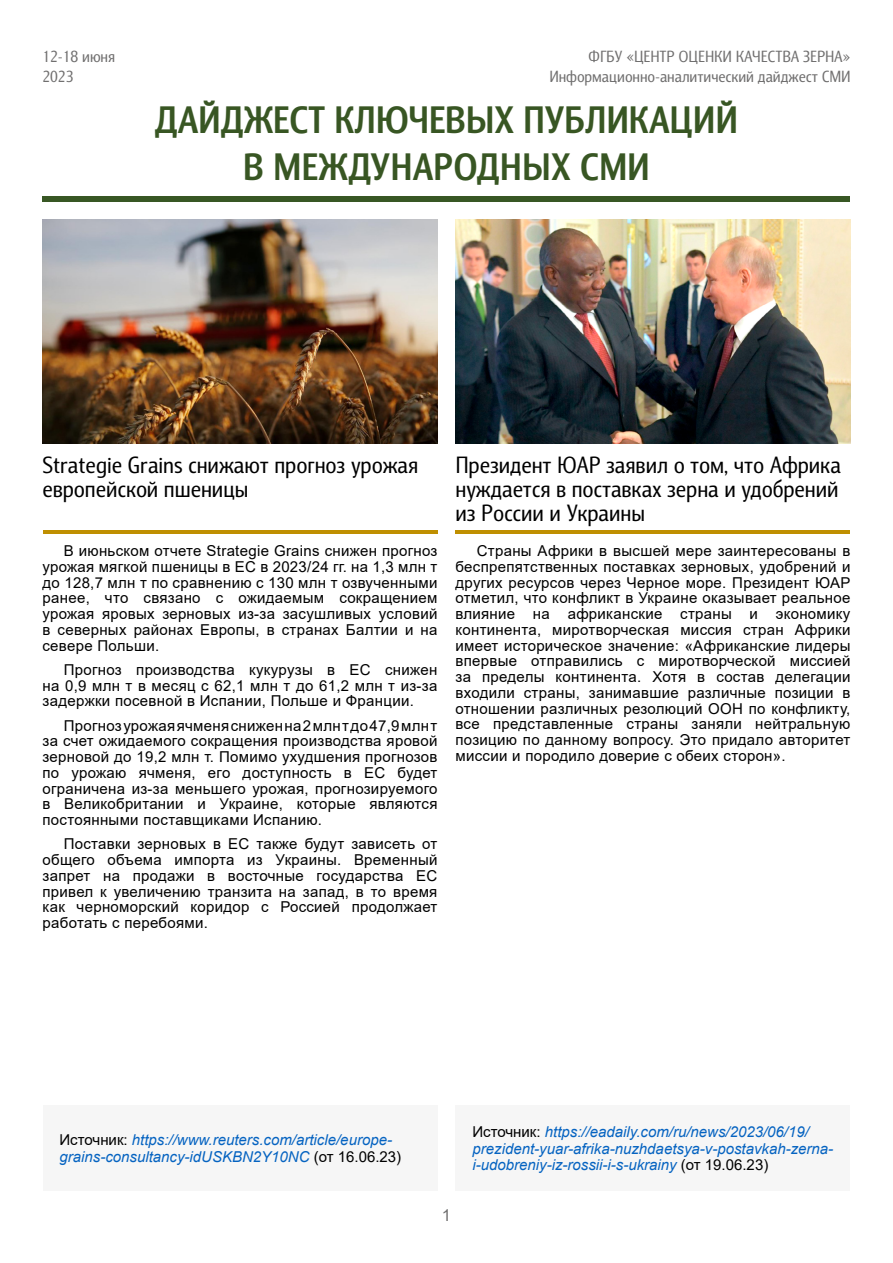
<style>
.page{position:relative;width:893px;height:1263px;background:#fff}
.page>*{position:absolute;margin:0;border:0;box-sizing:border-box;transform-origin:0 0}
.t1{font:700 39px/46.8px "Barnaul Grotesk";color:#385623;text-align:center}
.t2{font:24px/24px "Barnaul Grotesk";color:#000;text-align:justify}
.t3{font:16.5px/19.8px "Barnaul Grotesk";color:#706f6f;text-align:right}
.t4{font:16.5px "Arial";color:#706f6f}
.t5{font:15px/15.8px "Arial";letter-spacing:.02em;color:#000;text-align:justify}
.t6{font:italic 15px/16.5px "Arial";color:#0563c1}
.s1{font-style:normal;color:#000}
</style>
<div class="page">
<div style="left:43px;top:197px;width:807px;height:5px;background:#385724"></div>
<div style="left:43px;top:1105px;width:394px;height:86px;background:#f6f6f6"></div>
<img style="left:43px;top:219px;width:394px;height:224px">
<img style="left:455px;top:219px;width:395px;height:225px">
<hr style="left:455px;top:530px;width:395px;height:3px;background:#bf8f00">
<hr style="left:43px;top:530px;width:394px;height:3px;background:#bf8f00">
<div style="left:455px;top:1105px;width:395px;height:86px;background:#f6f6f6"></div>
<p class="t3" style="left:43px;top:47px;width:74px;text-align:left">12-18 июня<br>2023</p>
<p class="t3" style="left:549px;top:47px;width:302px">ФГБУ «ЦЕНТР ОЦЕНКИ КАЧЕСТВА ЗЕРНА»<br>Информационно-аналитический дайджест СМИ</p>
<h1 class="t1" style="left:155px;top:96px;width:585px">ДАЙДЖЕСТ КЛЮЧЕВЫХ ПУБЛИКАЦИЙ<br>В МЕЖДУНАРОДНЫХ СМИ</h1>
<h2 class="t2" style="left:43px;top:452px;width:377px">Strategie Grains снижают прогноз урожая европейской пшеницы</h2>
<p class="t5" style="left:43px;top:543px;width:396px;text-indent:21px">В июньском отчете Strategie Grains снижен прогноз урожая мягкой пшеницы в ЕС в 2023/24 гг. на 1,3 млн т до 128,7 млн т по сравнению с 130 млн т озвученными ранее, что связано с ожидаемым сокращением урожая яровых зерновых из-за засушливых условий в северных районах Европы, в странах Балтии и на севере Польши.</p>
<p class="t5" style="left:43px;top:662px;width:396px;text-indent:21px">Прогноз производства кукурузы в ЕС снижен на 0,9 млн т в месяц с 62,1 млн т до 61,2 млн т из-за задержки посевной в Испании, Польше и Франции.</p>
<p class="t5" style="left:43px;top:717px;width:396px;text-indent:21px">Прогноз урожая ячменя снижен на 2 млн т до 47,9 млн т за счет ожидаемого сокращения производства яровой зерновой до 19,2 млн т. Помимо ухудшения прогнозов по урожаю ячменя, его доступность в ЕС будет ограничена из-за меньшего урожая, прогнозируемого в Великобритании и Украине, которые являются постоянными поставщиками Испанию.</p>
<p class="t5" style="left:43px;top:836px;width:396px;text-indent:21px">Поставки зерновых в ЕС также будут зависеть от общего объема импорта из Украины. Временный запрет на продажи в восточные государства ЕС привел к увеличению транзита на запад, в то время как черноморский коридор с Россией продолжает работать с перебоями.</p>
<h2 class="t2" style="left:455px;top:452px;width:387px">Президент ЮАР заявил о том, что Африка нуждается в поставках зерна и удобрений из России и Украины</h2>
<p class="t5" style="left:455px;top:543px;width:396px;text-indent:21px">Страны Африки в высшей мере заинтересованы в беспрепятственных поставках зерновых, удобрений и других ресурсов через Черное море. Президент ЮАР отметил, что конфликт в Украине оказывает реальное влияние на африканские страны и экономику континента, миротворческая миссия стран Африки имеет историческое значение: «Африканские лидеры впервые отправились с миротворческой миссией за пределы континента. Хотя в состав делегации входили страны, занимавшие различные позиции в отношении различных резолюций ООН по конфликту, все представленные страны заняли нейтральную позицию по данному вопросу. Это придало авторитет миссии и породило доверие с обеих сторон».</p>
<p class="t6" style="left:60px;top:1132px;width:343px"><span class="s1">Источник:</span> https://www.reuters.com/article/europe&shy;grains-consultancy-idUSKBN2Y10NC <span class="s1">(от 16.06.23)</span></p>
<p class="t6" style="left:472px;top:1124px;width:362px"><span class="s1">Источник:</span> https://eadaily.com/ru/news/2023/06/19/ prezident-yuar-afrika-nuzhdaetsya-v-postavkah-zerna&shy;i-udobreniy-iz-rossii-i-s-ukrainy <span class="s1">(от 19.06.23)</span></p>
<p class="t4" style="left:442px;top:1204px;width:11px">1</p>
</div>
